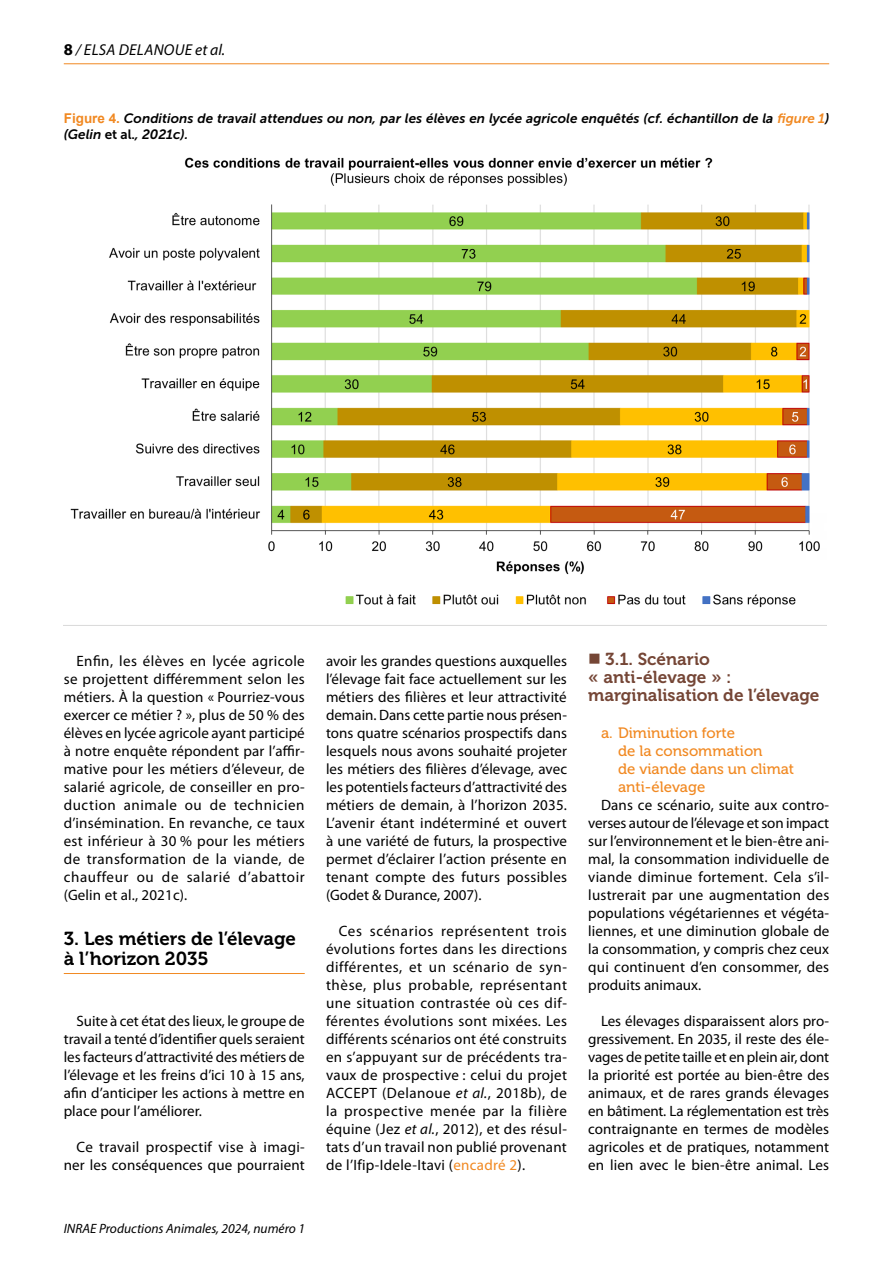
<style>
.page{position:relative;width:893px;height:1263px;background:#fff}
.page>*{position:absolute;margin:0;border:0;box-sizing:border-box;transform-origin:0 0}
._06_T1{font:18.75px/19.5px "Museo 700";color:#000}
.t1{font:17.25px/18px "Museo 700";color:#754636}
.t2{font:italic 15.75px "Myriad Pro";color:#000}
._08_Texte{font:15px/18px "Myriad Pro";letter-spacing:.01em;color:#000;text-align:justify}
.t3{font:15px/18px "Museo 500";color:#f18922}
._09_Titre_Encadré__F{font:italic 13.5px/15.8px "Museo Sans 700";color:#000}
.t4{font:italic 13.5px "Myriad Pro";color:#000}
.s1{font-weight:700;font-style:normal;font-size:16.5px}
.s2{font-family:"Arial";font-weight:700;font-style:normal;color:#f18922}
.s3{color:#f18922}
.s4{font-style:normal}
.s5{font-style:italic}
</style>
<div class="page">
<hr style="left:64px;top:63px;width:765px;height:1px;background:#f18922">
<hr style="left:64px;top:973px;width:241px;height:1px;background:#f18922">
<img style="left:64px;top:157px;width:762px;height:469px">
<p class="t2" style="left:64px;top:40px;width:66px"><span class="s1">8</span> / Elsa delanoue</p>
<p class="t2" style="left:195px;top:40px;width:31px">et al.</p>
<p class="_09_Titre_Encadré__F" style="left:64px;top:110px;width:767px"><span class="s2">Figure 4.</span> Conditions de travail attendues ou non, par les élèves en lycée agricole enquêtés (cf. échantillon de la <span class="s3">figure 1</span>) (Gelin <span class="s4">et al.</span>, 2021c).</p>
<p class="_08_Texte" style="left:64px;top:652px;width:243px;text-indent:13px">Enfin, les élèves en lycée agricole se projettent différemment selon les métiers. À la question « Pourriez-vous exercer ce métier ? », plus de 50 % des élèves en lycée agricole ayant participé à notre enquête répondent par l’affir&shy;mative pour les métiers d’éleveur, de salarié agricole, de conseiller en pro&shy;duction animale ou de technicien d’insémination. En revanche, ce taux est inférieur à 30 % pour les métiers de transformation de la viande, de chauffeur ou de salarié d’abattoir (Gelin et al., 2021c).</p>
<p class="_06_T1" style="left:64px;top:929px;width:234px">3. Les métiers de l’élevage à l’horizon 2035</p>
<p class="_08_Texte" style="left:64px;top:1012px;width:243px;text-indent:13px">Suite à cet état des lieux, le groupe de travail a tenté d’identifier quels seraient les facteurs d’attractivité des métiers de l’élevage et les freins d’ici 10 à 15 ans, afin d’anticiper les actions à mettre en place pour l’améliorer.</p>
<p class="_08_Texte" style="left:64px;top:1138px;width:243px;text-align:right">Ce travail prospectif vise à imagi&shy;ner les conséquences que pourraient</p>
<p class="t4" style="left:64px;top:1220px;width:243px">INRAE Productions Animales, 2024, numéro 1</p>
<p class="_08_Texte" style="left:326px;top:652px;width:243px">avoir les grandes questions auxquelles l’élevage fait face actuellement sur les métiers des filières et leur attractivité demain. Dans cette partie nous présen&shy;tons quatre scénarios prospectifs dans lesquels nous avons souhaité projeter les métiers des filières d’élevage, avec les potentiels facteurs d’attractivité des métiers de demain, à l’horizon 2035.<br>L’avenir étant indéterminé et ouvert à une variété de futurs, la prospective permet d’éclairer l’action présente en tenant compte des futurs possibles (Godet &amp; Durance, 2007).</p>
<p class="_08_Texte" style="left:326px;top:922px;width:243px;text-indent:13px">Ces scénarios représentent trois évolutions fortes dans les directions différentes, et un scénario de syn&shy;thèse, plus probable, représentant une situation contrastée où ces dif&shy;férentes évolutions sont mixées. Les différents scénarios ont été construits en s’appuyant sur de précédents tra&shy;vaux de prospective : celui du projet ACCEPT (Delanoue <span class="s5">et al.</span>, 2018b), de la prospective menée par la filière équine (Jez <span class="s5">et al.</span>, 2012), et des résul&shy;tats d’un travail non publié provenant de l’Ifip-Idele-Itavi (<span class="s3">encadré 2</span>).</p>
<p class="t1" style="left:588px;top:650px;width:233px;text-indent:17px">3.1. Scénario<br>« anti‑élevage » : marginalisation de l’élevage</p>
<p class="t3" style="left:618px;top:724px;width:178px;text-indent:-17px">a. Diminution forte<br>de la consommation<br>de viande dans un climat anti-élevage</p>
<p class="_08_Texte" style="left:588px;top:796px;width:243px;text-indent:13px">Dans ce scénario, suite aux contro&shy;verses autour de l’élevage et son impact sur l’environnement et le bien-être ani&shy;mal, la consommation individuelle de viande diminue fortement. Cela s’il&shy;lustrerait par une augmentation des populations végétariennes et végéta&shy;liennes, et une diminution globale de la consommation, y compris chez ceux qui continuent d’en consommer, des produits animaux.</p>
<p class="_08_Texte" style="left:588px;top:1012px;width:243px;text-indent:13px">Les élevages disparaissent alors pro&shy;gressivement. En 2035, il reste des éle&shy;vages de petite taille et en plein air, dont la priorité est portée au bien-être des animaux, et de rares grands élevages en bâtiment. La réglementation est très contraignante en termes de modèles agricoles et de pratiques, notamment en lien avec le bien-être animal. Les</p>
</div>
